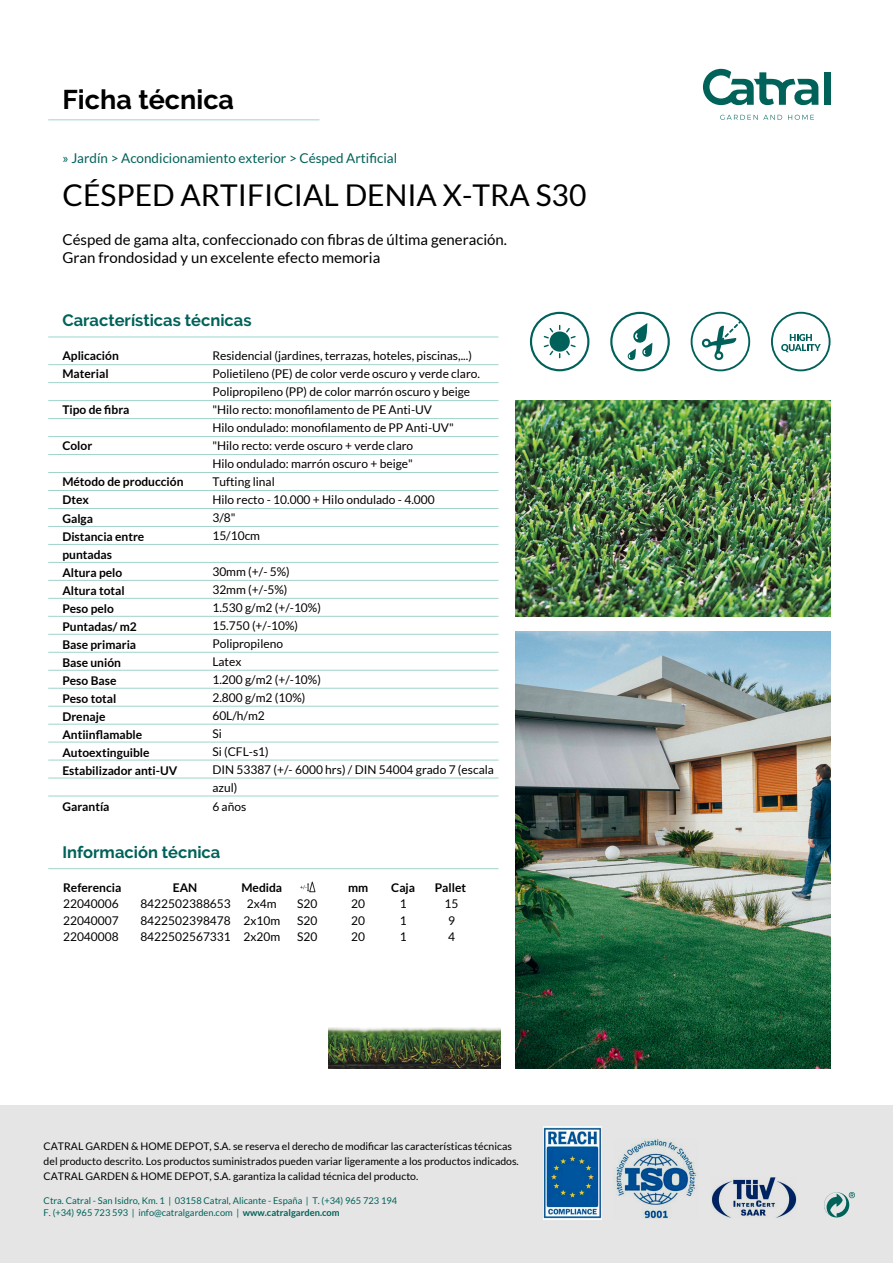
<style>
.page{position:relative;width:893px;height:1263px;background:#fff}
.page>*{position:absolute;margin:0;border:0;box-sizing:border-box;transform-origin:0 0}
.t1{font:30px "Lato";color:#000}
.t2{font:700 27px "Raleway";color:#000}
.t3{font:700 16.5px "Raleway";color:#006259}
.t4{font:15px/18px "Lato";color:#000}
.t5{font:13.5px "Lato";color:#006259}
.t6{font:12px/18px "Lato";color:#000}
.t7{font:700 12px/18px "Lato";color:#000}
.t8{font:10.5px/15px "Lato";color:#000}
.t9{font:9.3px/12px "Lato";color:#006259}
.t10{font:5.25px "Lato";color:#000}
.s1{font-weight:700}
</style>
<div class="page">
<div style="left:0;top:1105px;width:893px;height:158px;background:#e5e5e5"></div>
<svg style="left:824px;top:1192px;width:31px;height:25px"></svg>
<img style="left:615px;top:1138px;width:82px;height:80px">
<img style="left:544px;top:1126px;width:58px;height:94px">
<img style="left:711px;top:1178px;width:85px;height:40px">
<hr style="left:49px;top:337px;width:449px;height:1px;background:#9fd4cb">
<hr style="left:49px;top:119px;width:270px;height:1px;background:#9fd4cb">
<hr style="left:49px;top:364px;width:449px;height:1px;background:#9fd4cb">
<hr style="left:49px;top:382px;width:449px;height:1px;background:#9fd4cb">
<hr style="left:49px;top:400px;width:449px;height:1px;background:#9fd4cb">
<hr style="left:49px;top:418px;width:449px;height:1px;background:#9fd4cb">
<hr style="left:49px;top:436px;width:449px;height:1px;background:#9fd4cb">
<hr style="left:49px;top:454px;width:449px;height:1px;background:#9fd4cb">
<hr style="left:49px;top:472px;width:449px;height:1px;background:#9fd4cb">
<hr style="left:49px;top:490px;width:449px;height:1px;background:#9fd4cb">
<hr style="left:49px;top:508px;width:449px;height:1px;background:#9fd4cb">
<hr style="left:49px;top:526px;width:449px;height:1px;background:#9fd4cb">
<hr style="left:49px;top:544px;width:449px;height:1px;background:#9fd4cb">
<hr style="left:49px;top:562px;width:449px;height:1px;background:#9fd4cb">
<hr style="left:49px;top:580px;width:449px;height:1px;background:#9fd4cb">
<hr style="left:49px;top:598px;width:449px;height:1px;background:#9fd4cb">
<hr style="left:49px;top:616px;width:449px;height:1px;background:#9fd4cb">
<hr style="left:49px;top:634px;width:449px;height:1px;background:#9fd4cb">
<hr style="left:49px;top:652px;width:449px;height:1px;background:#9fd4cb">
<hr style="left:49px;top:670px;width:449px;height:1px;background:#9fd4cb">
<hr style="left:49px;top:688px;width:449px;height:1px;background:#9fd4cb">
<hr style="left:49px;top:706px;width:449px;height:1px;background:#9fd4cb">
<hr style="left:49px;top:724px;width:449px;height:1px;background:#9fd4cb">
<hr style="left:49px;top:742px;width:449px;height:1px;background:#9fd4cb">
<hr style="left:49px;top:760px;width:449px;height:1px;background:#9fd4cb">
<hr style="left:49px;top:778px;width:449px;height:1px;background:#9fd4cb">
<hr style="left:49px;top:796px;width:449px;height:1px;background:#9fd4cb">
<div style="left:823px;top:72px;width:7px;height:33px;background:#006259"></div>
<svg style="left:703px;top:69px;width:115px;height:36px"></svg>
<svg style="left:788px;top:115px;width:26px;height:5px"></svg>
<svg style="left:720px;top:115px;width:62px;height:5px"></svg>
<img style="left:516px;top:631px;width:314px;height:438px">
<img style="left:516px;top:401px;width:314px;height:215px">
<hr style="left:49px;top:868px;width:449px;height:1px;background:#9fd4cb">
<img style="left:328px;top:1027px;width:172px;height:42px">
<svg style="left:307px;top:881px;width:9px;height:11px"></svg>
<svg style="left:530px;top:312px;width:59px;height:59px"></svg>
<svg style="left:610px;top:312px;width:60px;height:59px"></svg>
<svg style="left:771px;top:312px;width:59px;height:59px"></svg>
<svg style="left:691px;top:312px;width:59px;height:59px"></svg>
<h2 class="t2" style="left:62px;top:84px;width:173px">Ficha técnica</h2>
<p class="t5" style="left:62px;top:151px;width:336px">» Jardín &gt; Acondicionamiento exterior &gt; Césped Artificial</p>
<h1 class="t1" style="left:62px;top:178px;width:525px">CÉSPED ARTIFICIAL DENIA X-TRA S30</h1>
<p class="t4" style="left:62px;top:231px;width:446px">Césped de gama alta, confeccionado con fibras de última generación.<br>Gran frondosidad y un excelente efecto memoria</p>
<h3 class="t3" style="left:62px;top:311px;width:191px">Características técnicas</h3>
<p class="t7" style="left:62px;top:347px;width:58px">Aplicación<br>Material</p>
<p class="t7" style="left:62px;top:401px;width:69px">Tipo de fibra</p>
<p class="t7" style="left:62px;top:437px;width:31px">Color</p>
<p class="t7" style="left:62px;top:473px;width:123px">Método de producción<br>Dtex<br>Galga<br>Distancia entre puntadas<br>Altura pelo<br>Altura total<br>Peso pelo<br>Puntadas/ m2<br>Base primaria<br>Base unión<br>Peso Base<br>Peso total<br>Drenaje<br>Antiinflamable<br>Autoextinguible<br>Estabilizador anti-UV</p>
<p class="t7" style="left:62px;top:797px;width:49px">Garantía</p>
<p class="t6" style="left:212px;top:347px;width:269px">Residencial (jardines, terrazas, hoteles, piscinas,...)<br>Polietileno (PE) de color verde oscuro y verde claro.<br>Polipropileno (PP) de color marrón oscuro y beige "Hilo recto: monofilamento de PE Anti-UV<br>Hilo ondulado: monofilamento de PP Anti-UV" "Hilo recto: verde oscuro + verde claro<br>Hilo ondulado: marrón oscuro + beige"<br>Tufting linal<br>Hilo recto - 10.000 + Hilo ondulado - 4.000<br>3/8"<br>15/10cm</p>
<p class="t6" style="left:212px;top:563px;width:283px">30mm (+/- 5%)<br>32mm (+/-5%)<br>1.530 g/m2 (+/-10%)<br>15.750 (+/-10%)<br>Polipropileno<br>Latex<br>1.200 g/m2 (+/-10%)<br>2.800 g/m2 (10%)<br>60L/h/m2<br>Si<br>Si (CFL-s1)<br>DIN 53387 (+/- 6000 hrs) / DIN 54004 grado 7 (escala azul)<br>6 años</p>
<h3 class="t3" style="left:62px;top:843px;width:159px">Información técnica</h3>
<p class="t7" style="left:63px;top:878px;width:60px">Referencia</p>
<p class="t7" style="left:173px;top:878px;width:26px">EAN</p>
<p class="t7" style="left:241px;top:878px;width:42px">Medida</p>
<p class="t7" style="left:348px;top:878px;width:22px">mm</p>
<p class="t7" style="left:391px;top:878px;width:25px">Caja</p>
<p class="t7" style="left:435px;top:878px;width:33px">Pallet</p>
<p class="t10" style="left:300px;top:884px;width:8px">+/-</p>
<p class="t6" style="left:63px;top:895px;width:57px">22040006</p>
<p class="t6" style="left:140px;top:895px;width:92px">8422502388653</p>
<p class="t6" style="left:247px;top:895px;width:31px">2x4m</p>
<p class="t6" style="left:297px;top:895px;width:22px">S20</p>
<p class="t6" style="left:351px;top:895px;width:15px">20</p>
<p class="t6" style="left:400px;top:895px;width:8px">1</p>
<p class="t6" style="left:445px;top:895px;width:15px">15</p>
<p class="t6" style="left:63px;top:911px;width:57px">22040007</p>
<p class="t6" style="left:140px;top:911px;width:141px">8422502398478 2x10m</p>
<p class="t6" style="left:297px;top:911px;width:22px">S20</p>
<p class="t6" style="left:351px;top:911px;width:15px">20</p>
<p class="t6" style="left:400px;top:911px;width:8px">1</p>
<p class="t6" style="left:448px;top:911px;width:8px">9</p>
<p class="t6" style="left:63px;top:928px;width:57px">22040008</p>
<p class="t6" style="left:140px;top:928px;width:141px">8422502567331 2x20m</p>
<p class="t6" style="left:297px;top:928px;width:22px">S20</p>
<p class="t6" style="left:351px;top:928px;width:15px">20</p>
<p class="t6" style="left:400px;top:928px;width:8px">1</p>
<p class="t6" style="left:448px;top:928px;width:8px">4</p>
<p class="t8" style="left:44px;top:1139px;width:477px">CATRAL GARDEN &amp; HOME DEPOT, S.A. se reserva el derecho de modificar las características técnicas del producto descrito. Los productos suministrados pueden variar ligeramente a los productos indicados.<br>CATRAL GARDEN &amp; HOME DEPOT, S.A. garantiza la calidad técnica del producto.</p>
<p class="t9" style="left:44px;top:1195px;width:355px">Ctra. Catral - San Isidro, Km. 1 | 03158 Catral, Alicante - España | T. (+34) 965 723 194<br>F. (+34) 965 723 593 | info@catralgarden.com | <span class="s1">www.catralgarden.com</span></p>
</div>
